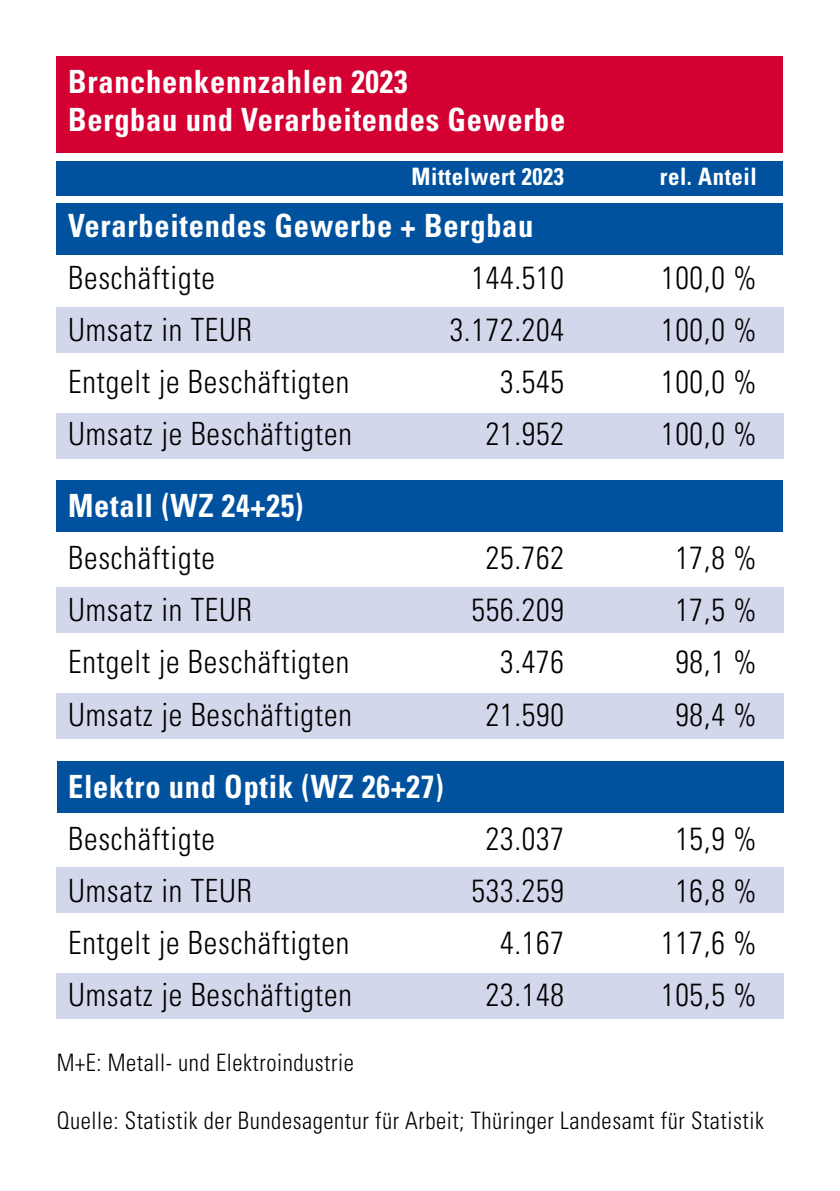
<style>
.page{position:relative;width:840px;height:1191px;background:#fff}
.page>*{position:absolute;margin:0;border:0;box-sizing:border-box;transform-origin:0 0}
.t1{font:300 condensed 32px "Univers";letter-spacing:.025em;color:#000;scale:.95 1}
.t2{font:700 condensed 32px/38.4px "Univers";letter-spacing:.025em;color:#fff;scale:.95 1}
.t3{font:300 condensed 24px "Univers";letter-spacing:.025em;color:#000;scale:.95 1}
.t4{font:700 condensed 24px "Univers";letter-spacing:.025em;color:#fff;scale:.95 1}
</style>
<div class="page">
<div style="left:57px;top:307px;width:726px;height:46px;background:#d3d7eb"></div>
<div style="left:57px;top:413px;width:726px;height:45px;background:#d3d7eb"></div>
<div style="left:57px;top:587px;width:726px;height:46px;background:#d3d7eb"></div>
<div style="left:57px;top:693px;width:726px;height:45px;background:#d3d7eb"></div>
<div style="left:57px;top:867px;width:726px;height:46px;background:#d3d7eb"></div>
<div style="left:57px;top:973px;width:726px;height:45px;background:#d3d7eb"></div>
<div style="left:57px;top:761px;width:726px;height:51px;background:#00519e"></div>
<div style="left:57px;top:161px;width:725px;height:34px;background:#00519e"></div>
<div style="left:57px;top:57px;width:725px;height:96px;background:#d40032"></div>
<div style="left:57px;top:203px;width:725px;height:51px;background:#00519e"></div>
<div style="left:57px;top:481px;width:725px;height:51px;background:#00519e"></div>
<p class="t2" style="left:68px;top:62px;width:524px">Branchenkennzahlen 2023<br>Bergbau und Verarbeitendes Gewerbe</p>
<p class="t4" style="left:411px;top:162px;width:162px">Mittelwert 2023</p>
<p class="t4" style="left:659px;top:162px;width:104px">rel. Anteil</p>
<p class="t2" style="left:68px;top:207px;width:491px">Verarbeitendes Gewerbe + Bergbau</p>
<p class="t1" style="left:68px;top:259px;width:156px">Beschäftigte</p>
<p class="t1" style="left:471px;top:259px;width:99px">144.510</p>
<p class="t1" style="left:660px;top:259px;width:102px">100,0 %</p>
<p class="t1" style="left:68px;top:311px;width:195px">Umsatz in TEUR</p>
<p class="t1" style="left:449px;top:311px;width:122px">3.172.204</p>
<p class="t1" style="left:660px;top:311px;width:102px">100,0 %</p>
<p class="t1" style="left:68px;top:363px;width:297px">Entgelt je Beschäftigten</p>
<p class="t1" style="left:499px;top:363px;width:69px">3.545</p>
<p class="t1" style="left:660px;top:363px;width:102px">100,0 %</p>
<p class="t1" style="left:68px;top:415px;width:300px">Umsatz je Beschäftigten</p>
<p class="t1" style="left:485px;top:415px;width:84px">21.952</p>
<p class="t1" style="left:660px;top:415px;width:102px">100,0 %</p>
<p class="t2" style="left:68px;top:487px;width:249px">Metall (WZ 24+25)</p>
<p class="t1" style="left:68px;top:539px;width:156px">Beschäftigte</p>
<p class="t1" style="left:485px;top:539px;width:84px">25.762</p>
<p class="t1" style="left:675px;top:539px;width:87px">17,8 %</p>
<p class="t1" style="left:68px;top:591px;width:195px">Umsatz in TEUR</p>
<p class="t1" style="left:471px;top:591px;width:99px">556.209</p>
<p class="t1" style="left:675px;top:591px;width:87px">17,5 %</p>
<p class="t1" style="left:68px;top:643px;width:297px">Entgelt je Beschäftigten</p>
<p class="t1" style="left:499px;top:643px;width:69px">3.476</p>
<p class="t1" style="left:675px;top:643px;width:87px">98,1 %</p>
<p class="t1" style="left:68px;top:695px;width:300px">Umsatz je Beschäftigten</p>
<p class="t1" style="left:485px;top:695px;width:84px">21.590</p>
<p class="t1" style="left:675px;top:695px;width:87px">98,4 %</p>
<p class="t2" style="left:68px;top:767px;width:396px">Elektro und Optik (WZ 26+27)</p>
<p class="t1" style="left:68px;top:819px;width:156px">Beschäftigte</p>
<p class="t1" style="left:485px;top:819px;width:84px">23.037</p>
<p class="t1" style="left:675px;top:819px;width:87px">15,9 %</p>
<p class="t1" style="left:68px;top:871px;width:195px">Umsatz in TEUR</p>
<p class="t1" style="left:471px;top:871px;width:99px">533.259</p>
<p class="t1" style="left:675px;top:871px;width:87px">16,8 %</p>
<p class="t1" style="left:68px;top:923px;width:297px">Entgelt je Beschäftigten</p>
<p class="t1" style="left:499px;top:923px;width:69px">4.167</p>
<p class="t1" style="left:660px;top:923px;width:102px">117,6 %</p>
<p class="t1" style="left:68px;top:975px;width:300px">Umsatz je Beschäftigten</p>
<p class="t1" style="left:485px;top:975px;width:84px">23.148</p>
<p class="t1" style="left:660px;top:975px;width:102px">105,5 %</p>
<p class="t3" style="left:57px;top:1048px;width:314px">M+E: Metall- und Elektroindustrie</p>
<p class="t3" style="left:57px;top:1105px;width:745px">Quelle: Statistik der Bundesagentur für Arbeit; Thüringer Landesamt für Statistik</p>
</div>
